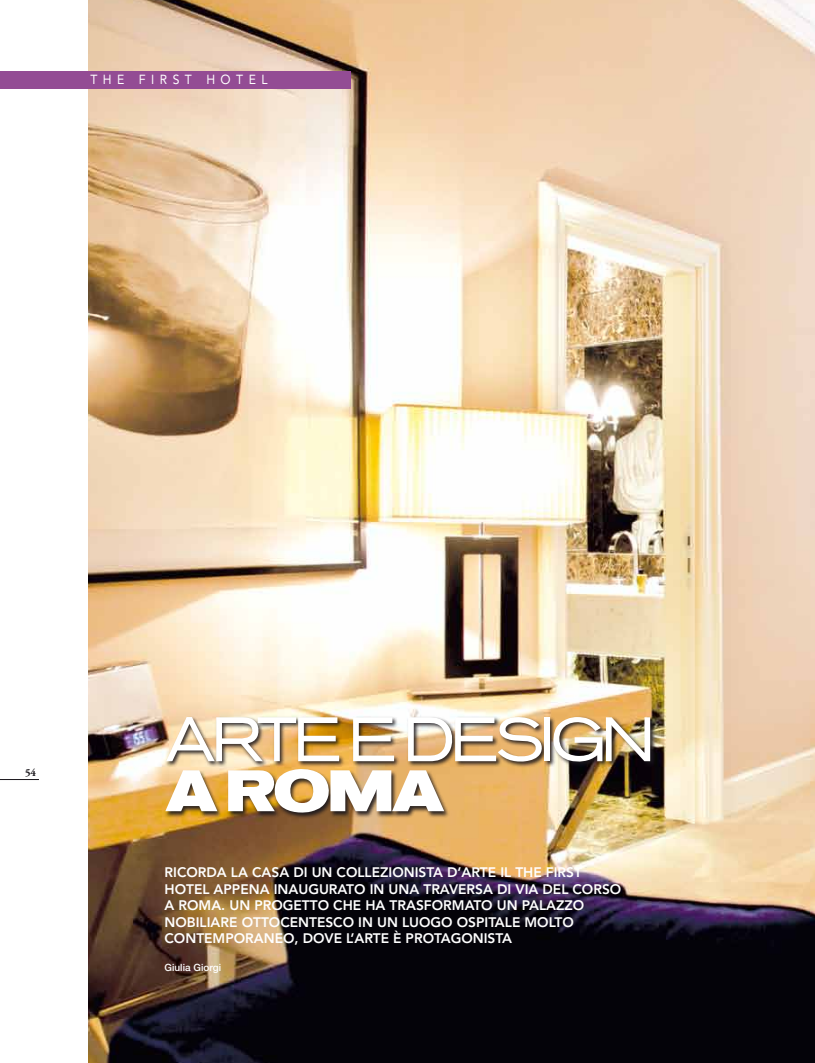
<style>
.page{position:relative;width:815px;height:1063px;background:#fff}
.page>*{position:absolute;margin:0;border:0;box-sizing:border-box;transform-origin:0 0}
.t1{font:55px "Shilton Extended";letter-spacing:-.01em;color:#fff}
.t2{font:800 55px "Shilton";color:#fff}
.t3{font:800 13.75px/16.5px "Avenir";color:#fff}
.t4{font:13.12px "Avenir";letter-spacing:.45em;color:#fff;scale:.93 1}
.t5{font:700 10.62px "Adobe Garamond";color:#1a171c}
.t6{font:500 10px "Helvetica Neue LT Std";color:#fff}
</style>
<div class="page">
<hr style="left:0;top:779px;width:39px;height:1px;background:#1a171c">
<img style="left:89px;top:0;width:726px;height:1063px">
<div style="left:164px;top:715px;width:492px;height:104px;background:#1a171c;opacity:.9"></div>
<div style="left:0;top:71px;width:351px;height:18px;background:#934c94"></div>
<p class="t4" style="left:90px;top:72px;width:192px">THE FIRST HOTEL</p>
<p class="t5" style="left:25px;top:766px;width:12px">54</p>
<h1 class="t1" style="left:165px;top:703px;width:488px">ARTE E DESIGN</h1>
<h1 class="t2" style="left:165px;top:753px;width:280px">A ROMA</h1>
<p class="t3" style="left:165px;top:864px;width:458px">RICORDA LA CASA DI UN COLLEZIONISTA D’ARTE IL THE FIRST<br>H OTEL APPENA INAUGURATO IN UNA TRAVERSA DI VIA DEL CORSO A ROMA. UN PROGETTO CHE HA TRASFORMATO UN PALAZZO NOBILIARE OTTOCENTESCO IN UN LUOGO OSPITALE MOLTO CONTEMPORANEO, DOVE L’ARTE È PROTAGONISTA</p>
<p class="t6" style="left:165px;top:962px;width:58px">Giulia Giorgi</p>
</div>
